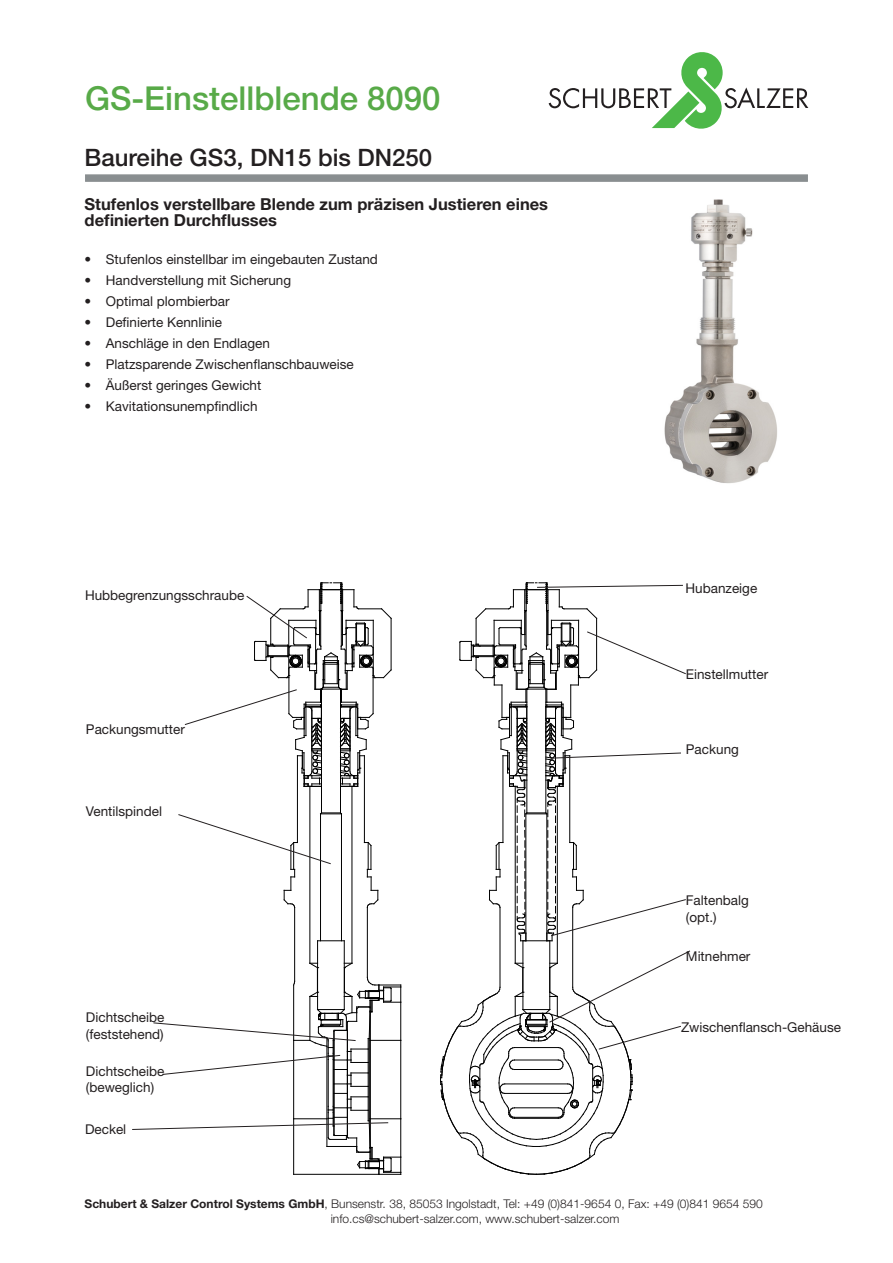
<style>
.page{position:relative;width:893px;height:1263px;background:#fff}
.page>*{position:absolute;margin:0;border:0;box-sizing:border-box;transform-origin:0 0}
.t1{font:500 33px "Helvetica Neue LT Std";color:#58aa48}
.t2{font:500 24px "Helvetica Neue LT Std";color:#231f20}
.Text{font:700 16.5px/16.5px "Helvetica Neue LT Std";color:#231f20}
.Text-2{font:13.5px/16.5px "Helvetica Neue LT Std";color:#231f20}
.t3{font:300 12px/15px "Helvetica Neue LT Std";color:#231f20}
.s1{font-weight:700}
</style>
<div class="page">
<svg style="left:549px;top:52px;width:259px;height:77px"></svg>
<svg style="left:85px;top:174px;width:723px;height:8px;background:#909496"></svg>
<hr style="left:572px;top:907px;width:1px;height:80px;background:#000">
<hr style="left:557px;top:786px;width:1px;height:177px;background:#000">
<hr style="left:515px;top:786px;width:1px;height:177px;background:#000">
<hr style="left:499px;top:907px;width:1px;height:80px;background:#000">
<hr style="left:309px;top:786px;width:1px;height:177px;background:#000">
<hr style="left:297px;top:756px;width:1px;height:86px;background:#000">
<hr style="left:294px;top:907px;width:1px;height:74px;background:#000">
<hr style="left:351px;top:786px;width:1px;height:177px;background:#000">
<hr style="left:364px;top:756px;width:1px;height:86px;background:#000">
<hr style="left:367px;top:907px;width:1px;height:70px;background:#000">
<svg style="left:364px;top:841px;width:15px;height:66px"></svg>
<hr style="left:317px;top:941px;width:1px;height:68px;background:#000">
<hr style="left:344px;top:941px;width:1px;height:68px;background:#000">
<hr style="left:320px;top:814px;width:1px;height:127px;background:#000">
<hr style="left:341px;top:814px;width:1px;height:127px;background:#000">
<hr style="left:321px;top:689px;width:1px;height:124px;background:#000">
<hr style="left:340px;top:689px;width:1px;height:124px;background:#000">
<svg style="left:318px;top:940px;width:26px;height:1px"></svg>
<hr style="left:522px;top:941px;width:1px;height:68px;background:#000">
<hr style="left:549px;top:941px;width:1px;height:68px;background:#000">
<svg style="left:178px;top:811px;width:164px;height:96px"></svg>
<svg style="left:184px;top:582px;width:208px;height:205px"></svg>
<svg style="left:459px;top:582px;width:227px;height:359px"></svg>
<svg style="left:440px;top:950px;width:251px;height:225px"></svg>
<svg style="left:132px;top:962px;width:269px;height:213px"></svg>
<img style="left:664px;top:199px;width:113px;height:285px">
<p class="t1" style="left:85px;top:79px;width:357px">GS-Einstellblende 8090</p>
<p class="t2" style="left:85px;top:143px;width:349px">Baureihe GS3, DN15 bis DN250</p>
<p class="Text" style="left:85px;top:195px;width:465px">Stufenlos verstellbare Blende zum präzisen Justieren eines definierten Durchflusses</p>
<p class="Text-2" style="left:85px;top:251px;width:295px">• Stufenlos einstellbar im eingebauten Zustand</p>
<p class="Text-2" style="left:85px;top:272px;width:208px">• Handverstellung mit Sicherung</p>
<p class="Text-2" style="left:85px;top:293px;width:147px">• Optimal plombierbar</p>
<p class="Text-2" style="left:85px;top:314px;width:139px">• Definierte Kennlinie</p>
<p class="Text-2" style="left:85px;top:335px;width:187px">• Anschläge in den Endlagen</p>
<p class="Text-2" style="left:85px;top:356px;width:271px">• Platzsparende Zwischenflanschbauweise</p>
<p class="Text-2" style="left:85px;top:377px;width:178px">• Äußerst geringes Gewicht</p>
<p class="Text-2" style="left:85px;top:398px;width:175px">• Kavitationsunempfindlich</p>
<p class="Text-2" style="left:85px;top:587px;width:161px">Hubbegrenzungsschraube</p>
<p class="Text-2" style="left:86px;top:720px;width:100px">Packungsmutter</p>
<p class="Text-2" style="left:86px;top:803px;width:78px">Ventilspindel</p>
<p class="Text-2" style="left:86px;top:1009px;width:80px">Dichtscheibe (feststehend)</p>
<p class="Text-2" style="left:86px;top:1063px;width:80px">Dichtscheibe (beweglich)</p>
<p class="Text-2" style="left:85px;top:1121px;width:43px">Deckel</p>
<p class="Text-2" style="left:685px;top:580px;width:73px">Hubanzeige</p>
<p class="Text-2" style="left:686px;top:666px;width:84px">Einstellmutter</p>
<p class="Text-2" style="left:686px;top:740px;width:55px">Packung</p>
<p class="Text-2" style="left:686px;top:892px;width:65px">Faltenbalg (opt.)</p>
<p class="Text-2" style="left:686px;top:948px;width:66px">Mitnehmer</p>
<p class="Text-2" style="left:681px;top:1019px;width:162px">Zwischenflansch-Gehäuse</p>
<p class="t3" style="left:331px;top:1196px;width:434px;text-indent:-246px"><span class="s1">Schubert &amp; Salzer Control Systems GmbH</span>, Bunsenstr. 38, 85053 Ingolstadt, Tel: +49 (0)841-9654 0, Fax: +49 (0)841 9654 590 info.cs@schubert-salzer.com, www.schubert-salzer.com</p>
</div>
